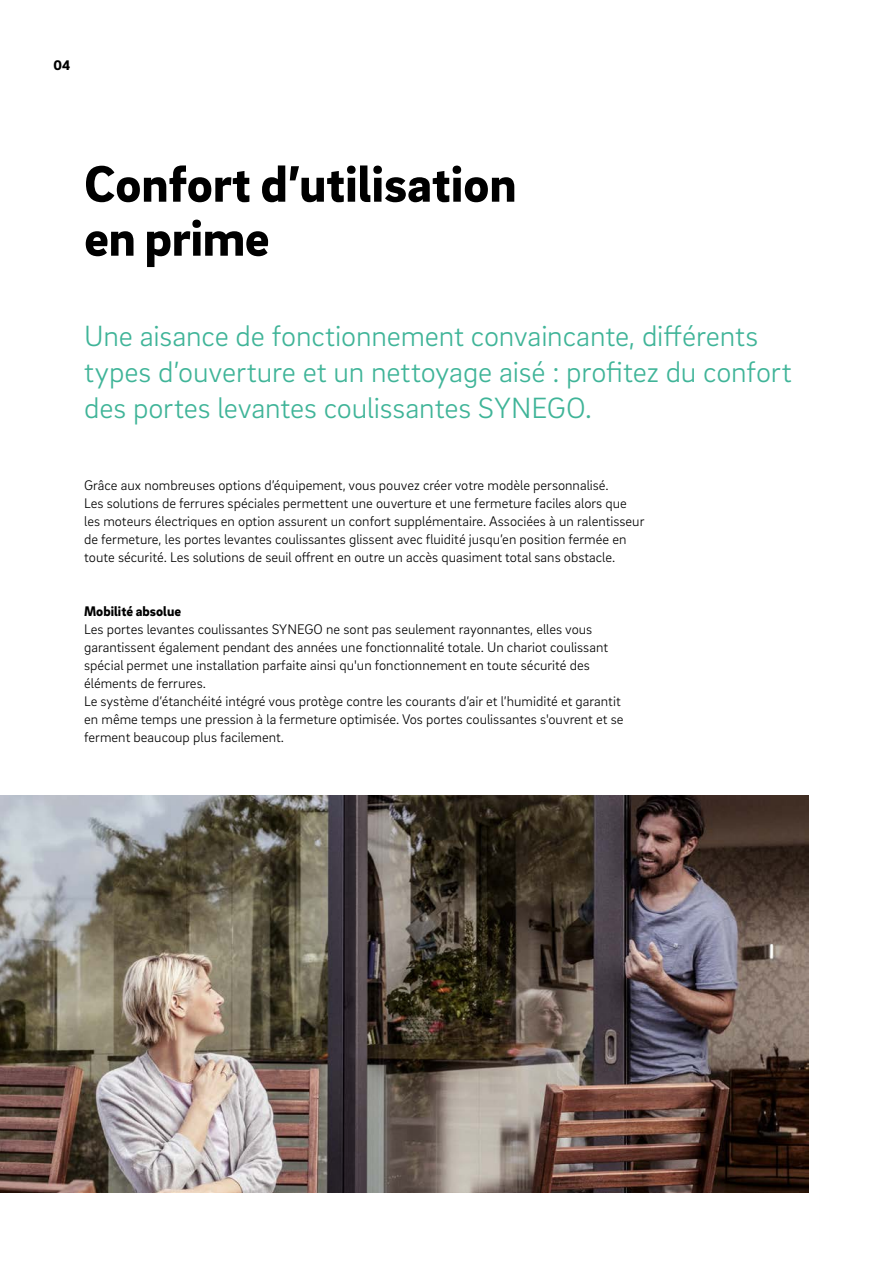
<style>
.page{position:relative;width:893px;height:1263px;background:#fff}
.page>*{position:absolute;margin:0;border:0;box-sizing:border-box;transform-origin:0 0}
._01__Headline_-_35pt{font:900 52.5px/54px "Brix Sans";color:#000}
._11__Highlighter_-_2{font:300 30px/36px "Brix Sans";letter-spacing:-.005em;color:#3fb498}
._16__Body_text_-_9_5{font:300 14.25px/18px "Brix Sans";color:#000}
._14__Body_subline{font:900 14.25px "Brix Sans";color:#000}
.MP__Page_numbers_-_9{font:900 14.25px "Brix Sans";color:#000}
</style>
<div class="page">
<img style="left:0;top:796px;width:809px;height:397px">
<p class="MP__Page_numbers_-_9" style="left:53px;top:56px;width:18px">04</p>
<p class="_01__Headline_-_35pt" style="left:84px;top:154px;width:434px">Confort d’utilisation en prime</p>
<p class="_11__Highlighter_-_2" style="left:84px;top:316px;width:709px">Une aisance de fonctionnement convaincante, différents types d’ouverture et un nettoyage aisé : profitez du confort des portes levantes coulissantes SYNEGO.</p>
<p class="_16__Body_text_-_9_5" style="left:84px;top:475px;width:562px">Grâce aux nombreuses options d’équipement, vous pouvez créer votre modèle personnalisé.<br>Les solutions de ferrures spéciales permettent une ouverture et une fermeture faciles alors que les moteurs électriques en option assurent un confort supplémentaire. Associées à un ralentisseur de fermeture, les portes levantes coulissantes glissent avec fluidité jusqu’en position fermée en toute sécurité. Les solutions de seuil offrent en outre un accès quasiment total sans obstacle.</p>
<p class="_14__Body_subline" style="left:84px;top:601px;width:98px">Mobilité absolue</p>
<p class="_16__Body_text_-_9_5" style="left:84px;top:619px;width:541px">Les portes levantes coulissantes SYNEGO ne sont pas seulement rayonnantes, elles vous garantissent également pendant des années une fonctionnalité totale. Un chariot coulissant spécial permet une installation parfaite ainsi qu'un fonctionnement en toute sécurité des éléments de ferrures.<br>Le système d’étanchéité intégré vous protège contre les courants d’air et l’humidité et garantit en même temps une pression à la fermeture optimisée. Vos portes coulissantes s'ouvrent et se ferment beaucoup plus facilement.</p>
</div>
